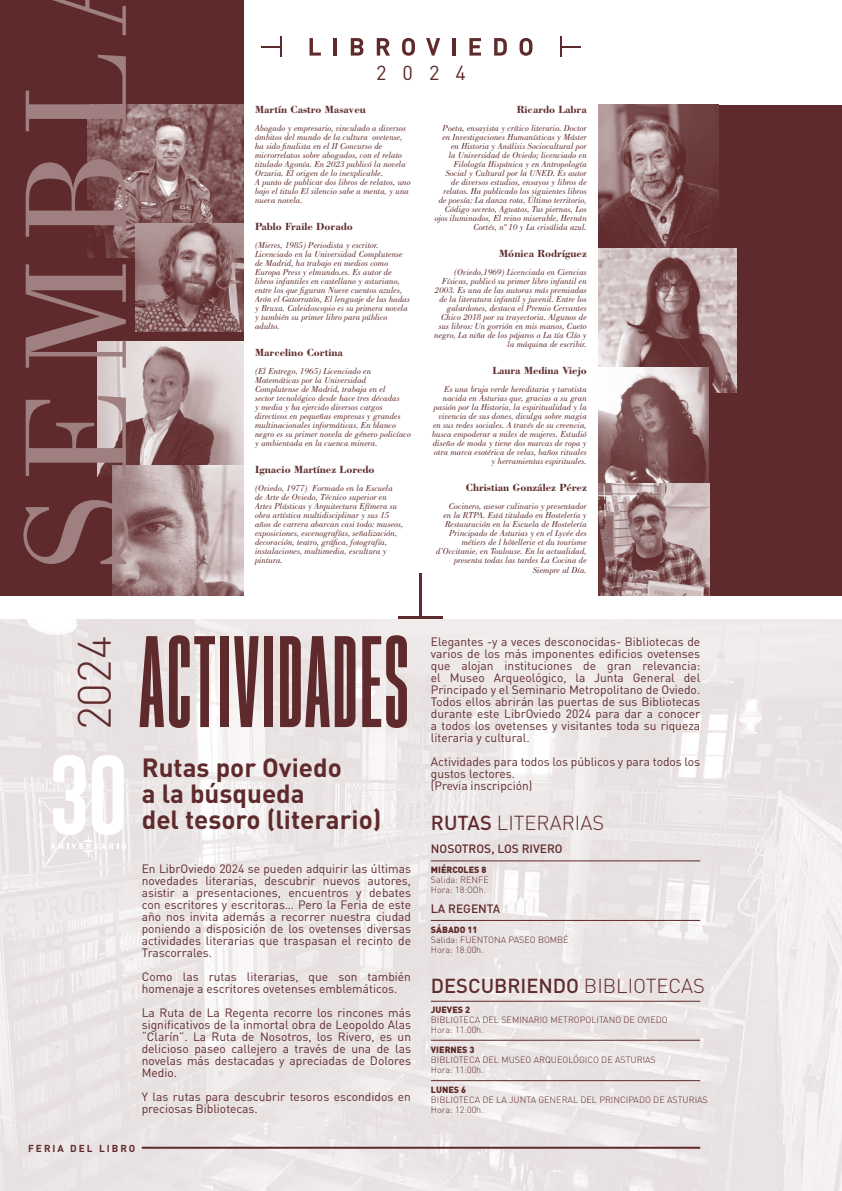
<style>
.page{position:relative;width:842px;height:1191px;background:#fff}
.page>*{position:absolute;margin:0;border:0;box-sizing:border-box;transform-origin:0 0}
.t1{font:150px "Bodoni";letter-spacing:.095em;color:#9f7f80}
.t2{font:700 93px "Gobold High";color:#5f2a2b}
.t3{font:300 46px "DIN";color:#5f2a2b}
.t4{font:700 26px/26px "DIN";color:#5f2a2b}
.t5{font:500 20px "DIN";color:#5f2a2b}
.t6{font:300 20px "DIN";color:#5f2a2b}
.t7{font:20px "DIN";color:#5f2a2b}
.t8{font:12px/12px "DIN";color:#5f2a2b;text-align:justify}
.t9{font:500 12px "DIN";color:#5f2a2b}
.t10{font:700 11px "Bodoni BT";color:#5f2a2b}
.t11{font:700 10px "DIN";letter-spacing:.2em;color:#5f2a2b}
.t12{font:italic 9px/9px "Bodoni";color:#5f2a2b}
.t13{font:300 9px/10px "DIN";color:#5f2a2b}
.t14{font:900 9px "DIN";color:#5f2a2b}
.s1{font-weight:500}
.s2{font-weight:300}
</style>
<div class="page">
<img style="left:0;top:619px;width:842px;height:572px">
<svg style="left:309px;top:38px;width:12px;height:18px"></svg>
<hr style="left:333px;top:38px;width:4px;height:18px;background:#5f2a2b">
<svg style="left:351px;top:38px;width:12px;height:18px"></svg>
<svg style="left:377px;top:38px;width:13px;height:18px"></svg>
<svg style="left:402px;top:38px;width:13px;height:18px"></svg>
<svg style="left:426px;top:38px;width:14px;height:18px"></svg>
<hr style="left:452px;top:38px;width:3px;height:18px;background:#5f2a2b">
<svg style="left:469px;top:38px;width:12px;height:18px"></svg>
<svg style="left:494px;top:38px;width:13px;height:18px"></svg>
<svg style="left:519px;top:38px;width:13px;height:18px"></svg>
<svg style="left:261px;top:37px;width:21px;height:20px"></svg>
<svg style="left:560px;top:37px;width:21px;height:20px"></svg>
<hr style="left:431px;top:860px;width:269px;height:1px;background:#5f2a2b">
<hr style="left:431px;top:920px;width:269px;height:1px;background:#5f2a2b">
<hr style="left:431px;top:1001px;width:269px;height:1px;background:#5f2a2b">
<hr style="left:142px;top:1146px;width:558px;height:2px;background:#5f2a2b">
<div style="left:0;top:0;width:243px;height:595px;background:#5f2a2b"></div>
<img style="left:88px;top:105px;width:155px;height:153px">
<img style="left:97px;top:342px;width:146px;height:134px">
<img style="left:113px;top:465px;width:130px;height:130px">
<img style="left:135px;top:223px;width:108px;height:108px">
<hr style="left:399px;top:616px;width:44px;height:2px;background:#5f2a2b">
<hr style="left:420px;top:573px;width:2px;height:44px;background:#5f2a2b">
<hr style="left:431px;top:1040px;width:269px;height:1px;background:#5f2a2b">
<hr style="left:431px;top:1080px;width:269px;height:1px;background:#5f2a2b">
<div style="left:599px;top:105px;width:243px;height:490px;background:#5f2a2b"></div>
<img style="left:599px;top:105px;width:120px;height:143px">
<img style="left:599px;top:248px;width:137px;height:145px">
<img style="left:599px;top:367px;width:109px;height:116px">
<img style="left:599px;top:483px;width:111px;height:112px">
<svg style="left:50px;top:755px;width:76px;height:102px"></svg>
<h1 class="t1" style="left:-7px;top:570px;width:518px;rotate:-90deg">SEMBL</h1>
<h3 class="t7" style="left:376px;top:60px;width:91px">2024</h3>
<p class="t10" style="left:255px;top:103px;width:112px">Martín Castro Masaveu</p>
<p class="t12" style="left:255px;top:124px;width:157px">Abogado y empresario, vinculado a diversos ámbitos del mundo de la cultura ovetense, ha sido finalista en el II Concurso de microrrelatos sobre abogados, con el relato titulado Agonía. En 2023 publicó la novela Orzaria. El origen de lo inexplicable.<br>A punto de publicar dos libros de relatos, uno bajo el titulo El silencio sabe a menta, y una nueva novela.</p>
<p class="t10" style="left:255px;top:220px;width:99px">Pablo Fraile Dorado</p>
<p class="t12" style="left:255px;top:241px;width:156px">(Mieres, 1985) Periodista y escritor.<br>Licenciado en la Universidad Complutense de Madrid, ha trabajo en medios como Europa Press y elmundo.es. Es autor de libros infantiles en castellano y asturiano, entre los que figuran Nueve cuentos azules, Arón el Gatorratón, El lenguaje de las hadas y Bruxa. Caleidoscopio es su primera novela y también su primer libro para público adulto.</p>
<p class="t10" style="left:255px;top:346px;width:89px">Marcelino Cortina</p>
<p class="t12" style="left:255px;top:367px;width:157px">(El Entrego, 1965) Licenciado en Matemáticas por la Universidad Complutense de Madrid, trabaja en el<br>sector tecnológico desde hace tres décadas<br>y media y ha ejercido diversos cargos directivos en pequeñas empresas y grandes multinacionales informáticas. En blanco negro es su primer novela de género policíaco y ambientada en la cuenca minera.</p>
<p class="t10" style="left:255px;top:463px;width:121px">Ignacio Martínez Loredo</p>
<p class="t12" style="left:255px;top:484px;width:150px">(Oviedo, 1977) Formado en la Escuela<br>de Arte de Oviedo, Técnico superior en Artes Plásticas y Arquitectura Efímera su obra artística multidisciplinar y sus 15 años de carrera abarcan casi todo: museos, exposiciones, escenografías, señalización, decoración, teatro, gráfica, fotografía, instalaciones, multimedia, escultura y pintura.</p>
<p class="t10" style="left:517px;top:103px;width:72px">Ricardo Labra</p>
<p class="t12" style="left:435px;top:124px;width:154px;text-align:right">Poeta, ensayista y crítico literario. Doctor en Investigaciones Humanísticas y Máster en Historia y Análisis Sociocultural por<br>la Universidad de Oviedo; licenciado en Filología Hispánica y en Antropología Social y Cultural por la UNED. Es autor<br>de diversos estudios, ensayos y libros de relatos. Ha publicado los siguientes libros de poesía: La danza rota, Último territorio, Código secreto, Aguatos, Tus piernas, Los ojos iluminados, El reino miserable, Hernán Cortés, nº 10 y La crisálida azul.</p>
<p class="t10" style="left:499px;top:247px;width:89px">Mónica Rodríguez</p>
<p class="t12" style="left:434px;top:268px;width:154px;text-align:right">(Oviedo,1969) Licenciada en Ciencias Físicas, publicó su primer libro infantil en 2003. Es una de las autoras más premiadas de la literatura infantil y juvenil. Entre los galardones, destaca el Premio Cervantes Chico 2018 por su trayectoria. Algunos de sus libros: Un gorrión en mis manos, Cueto negro, La niña de los pájaros o La tía Clío y la máquina de escribir.</p>
<p class="t10" style="left:492px;top:364px;width:96px">Laura Medina Viejo</p>
<p class="t12" style="left:432px;top:385px;width:156px;text-align:right">Es una bruja verde hereditaria y tarotista nacida en Asturias que, gracias a su gran pasión por la Historia, la espiritualidad y la vivencia de sus dones, divulga sobre magia en sus redes sociales. A través de su creencia, busca empoderar a miles de mujeres. Estudió diseño de moda y tiene dos marcas de ropa y otra marca esotérica de velas, baños rituales y herramientas espirituales.</p>
<p class="t10" style="left:466px;top:481px;width:123px">Christian González Pérez</p>
<p class="t12" style="left:436px;top:502px;width:152px;text-align:right">Cocinero, asesor culinario y presentador<br>en la RTPA. Está titulado en Hostelería y Restauración en la Escuela de Hostelería Principado de Asturias y en el Lycée des métiers de l hôtellerie et du tourisme d’Occitanie, en Toulouse. En la actualidad, presenta todas las tardes La Cocina de Siempre al Día.</p>
<h3 class="t3" style="left:66px;top:730px;width:96px;rotate:-90deg">2024</h3>
<h2 class="t2" style="left:138px;top:624px;width:273px">ACTIVIDADES</h2>
<h3 class="t4" style="left:142px;top:753px;width:241px">Rutas por Oviedo<br>a la búsqueda<br>del tesoro (literario)</h3>
<p class="t8" style="left:142px;top:862px;width:271px">En LibrOviedo 2024 se pueden adquirir las últimas novedades literarias, descubrir nuevos autores, asistir a presentaciones, encuentros y debates con escritores y escritoras… Pero la Feria de este año nos invita además a recorrer nuestra ciudad poniendo a disposición de los ovetenses diversas actividades literarias que traspasan el recinto de Trascorrales.</p>
<h3 class="t8" style="left:142px;top:970px;width:271px">Como las rutas literarias, que son también homenaje a escritores ovetenses emblemáticos.</h3>
<p class="t8" style="left:142px;top:1006px;width:271px">La Ruta de La Regenta recorre los rincones más significativos de la inmortal obra de Leopoldo Alas “Clarín”. La Ruta de Nosotros, los Rivero, es un delicioso paseo callejero a través de una de las novelas más destacadas y apreciadas de Dolores Medio.</p>
<h3 class="t8" style="left:142px;top:1090px;width:271px">Y las rutas para descubrir tesoros escondidos en preciosas Bibliotecas.</h3>
<p class="t8" style="left:431px;top:635px;width:271px">Elegantes -y a veces desconocidas- Bibliotecas de varios de los más imponentes edificios ovetenses que alojan instituciones de gran relevancia: el Museo Arqueológico, la Junta General del Principado y el Seminario Metropolitano de Oviedo.<br>Todos ellos abrirán las puertas de sus Bibliotecas durante este LibrOviedo 2024 para dar a conocer a todos los ovetenses y visitantes toda su riqueza literaria y cultural.</p>
<h3 class="t8" style="left:431px;top:755px;width:271px;text-align:left">Actividades para todos los públicos y para todos los gustos lectores.<br>(Previa inscripción)</h3>
<h3 class="t6" style="left:431px;top:811px;width:175px"><span class="s1">RUTAS</span> LITERARIAS</h3>
<h3 class="t9" style="left:431px;top:841px;width:133px">NOSOTROS, LOS RIVERO</h3>
<p class="t14" style="left:431px;top:863px;width:57px">MIÉRCOLES 8</p>
<p class="t13" style="left:431px;top:874px;width:59px">Salida: RENFE<br>Hora: 18:OOh.</p>
<h3 class="t9" style="left:431px;top:901px;width:71px">LA REGENTA</h3>
<p class="t14" style="left:431px;top:923px;width:48px">SÁBADO 11</p>
<p class="t13" style="left:431px;top:934px;width:139px">Salida: FUENTONA PASEO BOMBÉ<br>Hora: 18:00h.</p>
<h3 class="t5" style="left:431px;top:973px;width:276px">DESCUBRIENDO <span class="s2">BIBLIOTECAS</span></h3>
<p class="t14" style="left:431px;top:1003px;width:41px">JUEVES 2</p>
<p class="t13" style="left:431px;top:1014px;width:238px">BIBLIOTECA DEL SEMINARIO METROPOLITANO DE OVIEDO<br>Hora: 11:00h.</p>
<p class="t14" style="left:431px;top:1043px;width:45px">VIERNES 3</p>
<p class="t13" style="left:431px;top:1054px;width:226px">BIBLIOTECA DEL MUSEO ARQUEOLÓGICO DE ASTURIAS<br>Hora: 11:00h.</p>
<p class="t14" style="left:431px;top:1083px;width:37px">LUNES 6</p>
<p class="t13" style="left:431px;top:1094px;width:278px">BIBLIOTECA DE LA JUNTA GENERAL DEL PRINCIPADO DE ASTURIAS<br>Hora: 12:00h.</p>
<p class="t11" style="left:28px;top:1141px;width:109px">FERIA DEL LIBRO</p>
</div>
